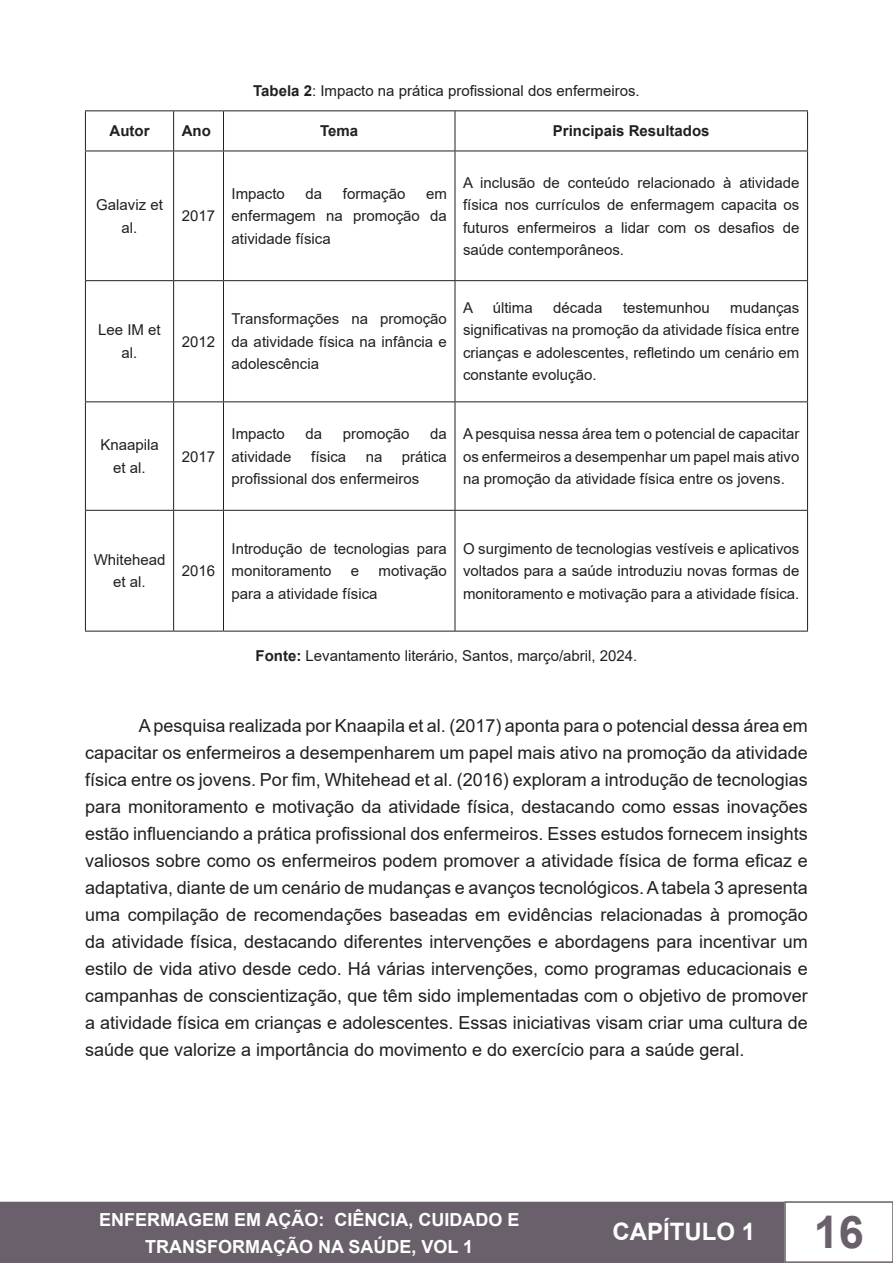
<style>
.page{position:relative;width:893px;height:1263px;background:#fff}
.page>*{position:absolute;margin:0;border:0;box-sizing:border-box;transform-origin:0 0}
.t1{font:700 45px "Arial";color:#6a606b}
.t2{font:700 24px "Arial";color:#fff}
.t3{font:18px/27px "Arial";color:#231f20;text-align:justify}
.t4{font:700 18px/27px "Arial";color:#fff;text-align:center}
.t5{font:15px/22.5px "Arial";color:#231f20;text-align:justify}
.t6{font:700 15px "Arial";color:#231f20}
.s1{font-weight:700}
</style>
<div class="page">
<div style="left:1px;top:1202px;width:782px;height:60px;background:#6a606b"></div>
<div style="left:0;top:1202px;width:784px;height:61px;border:2px solid #6a606b"></div>
<div style="left:784px;top:1201px;width:109px;height:62px;border:2px solid #6a606b"></div>
<hr style="left:85px;top:110px;width:89px;height:1px;background:#231f20">
<hr style="left:85px;top:111px;width:1px;height:40px;background:#231f20">
<hr style="left:174px;top:110px;width:49px;height:1px;background:#231f20">
<hr style="left:173px;top:111px;width:1px;height:40px;background:#231f20">
<hr style="left:223px;top:110px;width:232px;height:1px;background:#231f20">
<hr style="left:223px;top:111px;width:1px;height:40px;background:#231f20">
<hr style="left:455px;top:110px;width:353px;height:1px;background:#231f20">
<hr style="left:455px;top:111px;width:1px;height:40px;background:#231f20">
<hr style="left:807px;top:111px;width:1px;height:40px;background:#231f20">
<hr style="left:85px;top:151px;width:89px;height:1px;background:#231f20">
<hr style="left:85px;top:151px;width:1px;height:129px;background:#231f20">
<hr style="left:174px;top:151px;width:49px;height:1px;background:#231f20">
<hr style="left:173px;top:151px;width:1px;height:129px;background:#231f20">
<hr style="left:223px;top:151px;width:232px;height:1px;background:#231f20">
<hr style="left:223px;top:151px;width:1px;height:129px;background:#231f20">
<hr style="left:455px;top:151px;width:353px;height:1px;background:#231f20">
<hr style="left:455px;top:151px;width:1px;height:129px;background:#231f20">
<hr style="left:807px;top:151px;width:1px;height:129px;background:#231f20">
<hr style="left:85px;top:280px;width:89px;height:1px;background:#231f20">
<hr style="left:85px;top:281px;width:1px;height:120px;background:#231f20">
<hr style="left:174px;top:280px;width:49px;height:1px;background:#231f20">
<hr style="left:173px;top:281px;width:1px;height:120px;background:#231f20">
<hr style="left:223px;top:280px;width:232px;height:1px;background:#231f20">
<hr style="left:223px;top:281px;width:1px;height:120px;background:#231f20">
<hr style="left:455px;top:280px;width:353px;height:1px;background:#231f20">
<hr style="left:455px;top:281px;width:1px;height:120px;background:#231f20">
<hr style="left:807px;top:281px;width:1px;height:120px;background:#231f20">
<hr style="left:85px;top:401px;width:89px;height:1px;background:#231f20">
<hr style="left:85px;top:402px;width:1px;height:108px;background:#231f20">
<hr style="left:174px;top:401px;width:49px;height:1px;background:#231f20">
<hr style="left:173px;top:402px;width:1px;height:108px;background:#231f20">
<hr style="left:223px;top:401px;width:232px;height:1px;background:#231f20">
<hr style="left:223px;top:402px;width:1px;height:108px;background:#231f20">
<hr style="left:455px;top:401px;width:353px;height:1px;background:#231f20">
<hr style="left:455px;top:402px;width:1px;height:108px;background:#231f20">
<hr style="left:807px;top:402px;width:1px;height:108px;background:#231f20">
<hr style="left:85px;top:510px;width:89px;height:1px;background:#231f20">
<hr style="left:85px;top:511px;width:1px;height:120px;background:#231f20">
<hr style="left:174px;top:510px;width:49px;height:1px;background:#231f20">
<hr style="left:173px;top:511px;width:1px;height:120px;background:#231f20">
<hr style="left:223px;top:510px;width:232px;height:1px;background:#231f20">
<hr style="left:223px;top:511px;width:1px;height:120px;background:#231f20">
<hr style="left:455px;top:510px;width:353px;height:1px;background:#231f20">
<hr style="left:455px;top:511px;width:1px;height:120px;background:#231f20">
<hr style="left:807px;top:511px;width:1px;height:120px;background:#231f20">
<hr style="left:85px;top:631px;width:89px;height:1px;background:#231f20">
<hr style="left:174px;top:631px;width:49px;height:1px;background:#231f20">
<hr style="left:223px;top:631px;width:232px;height:1px;background:#231f20">
<hr style="left:455px;top:631px;width:353px;height:1px;background:#231f20">
<p class="t5" style="left:253px;top:79px;width:388px"><span class="s1">Tabela 2</span>: Impacto na prática profissional dos enfermeiros.</p>
<p class="t6" style="left:110px;top:121px;width:41px">Autor</p>
<p class="t6" style="left:182px;top:121px;width:31px">Ano</p>
<p class="t6" style="left:320px;top:121px;width:40px">Tema</p>
<p class="t6" style="left:553px;top:121px;width:158px">Principais Resultados</p>
<p class="t5" style="left:96px;top:193px;width:68px;text-align:center">Galaviz et al.</p>
<p class="t5" style="left:182px;top:205px;width:35px">2017</p>
<p class="t5" style="left:232px;top:182px;width:55px">Impacto</p>
<p class="t5" style="left:306px;top:182px;width:18px">da</p>
<p class="t5" style="left:343px;top:182px;width:64px">formação</p>
<p class="t5" style="left:232px;top:182px;width:217px;text-indent:194px">em enfermagem na promoção da atividade física</p>
<p class="t5" style="left:463px;top:171px;width:338px">A inclusão de conteúdo relacionado à atividade física nos currículos de enfermagem capacita os futuros enfermeiros a lidar com os desafios de saúde contemporâneos.</p>
<p class="t5" style="left:98px;top:319px;width:64px;text-align:center">Lee IM et al.</p>
<p class="t5" style="left:182px;top:330px;width:35px">2012</p>
<p class="t5" style="left:232px;top:308px;width:217px">Transformações na promoção da atividade física na infância e adolescência</p>
<p class="t5" style="left:463px;top:296px;width:12px">A</p>
<p class="t5" style="left:493px;top:296px;width:42px">última</p>
<p class="t5" style="left:553px;top:296px;width:51px">década</p>
<p class="t5" style="left:623px;top:296px;width:88px">testemunhou</p>
<p class="t5" style="left:463px;top:296px;width:338px;text-indent:267px">mudanças significativas na promoção da atividade física entre crianças e adolescentes, refletindo um cenário em constante evolução.</p>
<p class="t5" style="left:100px;top:434px;width:60px;text-align:center">Knaapila et al.</p>
<p class="t5" style="left:182px;top:445px;width:35px">2017</p>
<p class="t5" style="left:232px;top:422px;width:55px">Impacto</p>
<p class="t5" style="left:306px;top:422px;width:18px">da</p>
<p class="t5" style="left:343px;top:422px;width:68px">promoção</p>
<p class="t5" style="left:430px;top:422px;width:18px">da</p>
<p class="t5" style="left:232px;top:445px;width:62px">atividade</p>
<p class="t5" style="left:311px;top:445px;width:37px">física</p>
<p class="t5" style="left:366px;top:445px;width:18px">na</p>
<p class="t5" style="left:232px;top:445px;width:217px;text-indent:170px">prática profissional dos enfermeiros</p>
<p class="t5" style="left:463px;top:422px;width:338px">A pesquisa nessa área tem o potencial de capacitar os enfermeiros a desempenhar um papel mais ativo na promoção da atividade física entre os jovens.</p>
<p class="t5" style="left:94px;top:548px;width:73px;text-align:center">Whitehead et al.</p>
<p class="t5" style="left:182px;top:559px;width:35px">2016</p>
<p class="t5" style="left:232px;top:537px;width:217px">Introdução de tecnologias para monitoramento</p>
<p class="t5" style="left:351px;top:559px;width:10px">e</p>
<p class="t5" style="left:378px;top:559px;width:70px">motivação</p>
<p class="t5" style="left:232px;top:582px;width:147px">para a atividade física</p>
<p class="t5" style="left:463px;top:537px;width:338px">O surgimento de tecnologias vestíveis e aplicativos voltados para a saúde introduziu novas formas de monitoramento e motivação para a atividade física.</p>
<p class="t5" style="left:256px;top:644px;width:383px"><span class="s1">Fonte:</span> Levantamento literário, Santos, março/abril, 2024.</p>
<p class="t3" style="left:85px;top:712px;width:724px;text-indent:54px">A pesquisa realizada por Knaapila et al. (2017) aponta para o potencial dessa área em capacitar os enfermeiros a desempenharem um papel mais ativo na promoção da atividade física entre os jovens. Por fim, Whitehead et al. (2016) exploram a introdução de tecnologias para monitoramento e motivação da atividade física, destacando como essas inovações estão influenciando a prática profissional dos enfermeiros. Esses estudos fornecem insights valiosos sobre como os enfermeiros podem promover a atividade física de forma eficaz e adaptativa, diante de um cenário de mudanças e avanços tecnológicos. A tabela 3 apresenta uma compilação de recomendações baseadas em evidências relacionadas à promoção da atividade física, destacando diferentes intervenções e abordagens para incentivar um estilo de vida ativo desde cedo. Há várias intervenções, como programas educacionais e campanhas de conscientização, que têm sido implementadas com o objetivo de promover a atividade física em crianças e adolescentes. Essas iniciativas visam criar uma cultura de saúde que valorize a importância do movimento e do exercício para a saúde geral.</p>
<p class="t4" style="left:99px;top:1206px;width:422px">ENFERMAGEM EM AÇÃO: CIÊNCIA, CUIDADO E<br>TRANSFORMAÇÃO NA SAÚDE, VOL 1</p>
<h2 class="t2" style="left:612px;top:1215px;width:144px">CAPÍTULO 1</h2>
<h1 class="t1" style="left:814px;top:1201px;width:52px">16</h1>
</div>
